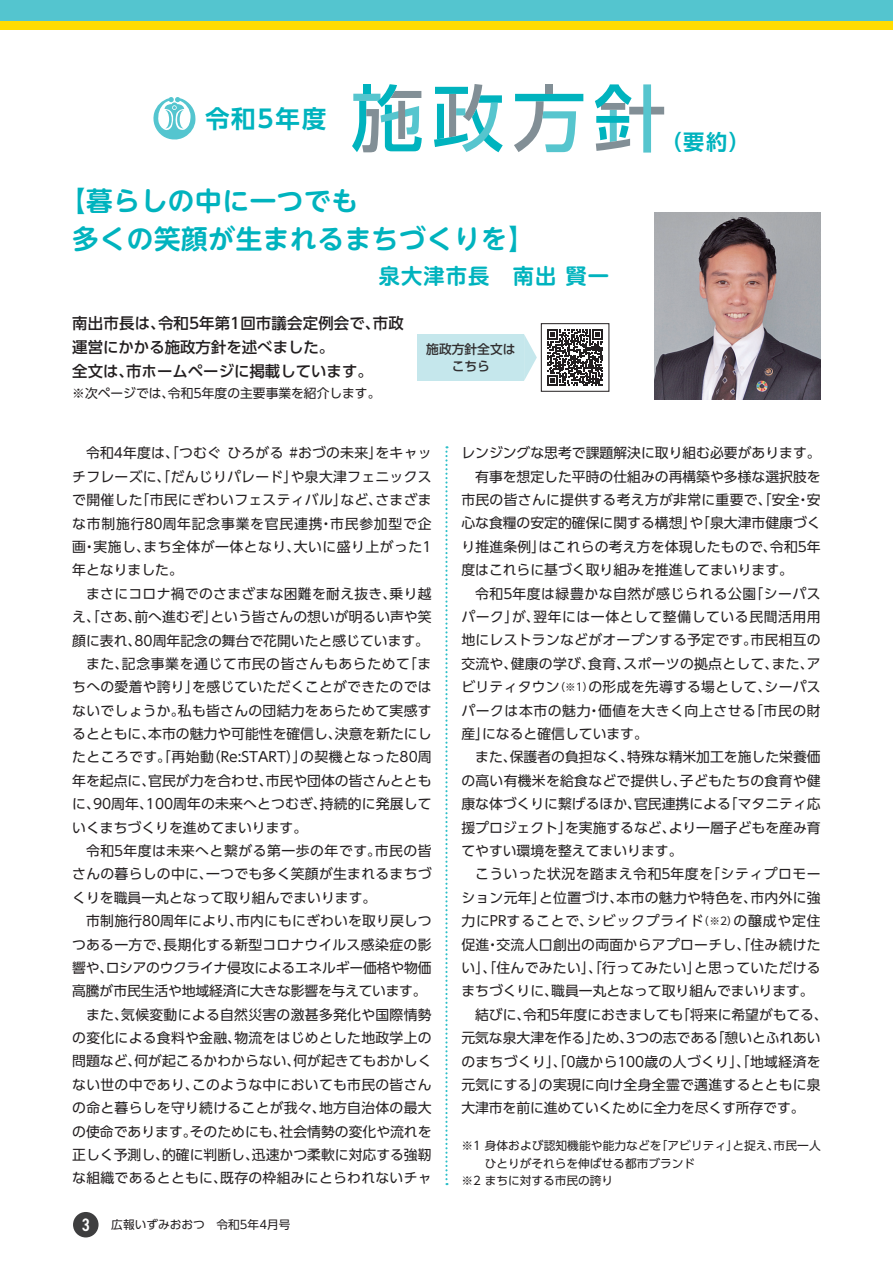
<style>
.page{position:relative;width:893px;height:1263px;background:#fff}
.page>*{position:absolute;margin:0;border:0;box-sizing:border-box;transform-origin:0 0}
.t1{font:700 26.55px/38.2px "UD Shin M Go Pr 6 N De";letter-spacing:.025em;color:#00b3be}
.t2{font:700 24.45px "UD Shin Go Pr 6 N De";letter-spacing:.075em;color:#00b3be}
.t3{font:700 21.3px "UD Shin M Go Pr 6 N De";letter-spacing:.05em;color:#00b3be}
.t4{font:700 21.3px "UD Shin Go Pr 6 N De";color:#00b3be}
.t5{font:500 15.45px/23.9px "UD Shin Go Pr 6 N";color:#231f20}
.t6{font:13.8px/23.4px "UD Shin Go Pr 6 N";letter-spacing:.02em;color:#231f20;text-align:justify}
.t7{font:13.8px "UD Shin Go Pr 6 N";color:#231f20}
.t8{font:13.8px "UD Shin Go Pr 6 N";letter-spacing:.04em;color:#231f20}
.t9{font:13.8px "UD Shin Go Pr 6 N";letter-spacing:-.005em;color:#231f20}
.t10{font:13.8px "UD Shin Go Pr 6 N";letter-spacing:.045em;color:#231f20}
.t11{font:13.8px "UD Shin Go Pr 6 N";letter-spacing:.065em;color:#231f20}
.t12{font:13.8px "UD Shin Go Pr 6 N";letter-spacing:-.02em;color:#231f20}
.t13{font:13.8px "UD Shin Go Pr 6 N";letter-spacing:-.015em;color:#231f20}
.t14{font:12.75px "UD Shin Go Pr 6 N";color:#231f20}
.t15{font:500 12.75px/17px "UD Shin Go Pr 6 N";color:#312f30;text-align:center}
.t16{font:11.7px "UD Shin Go Pr 6 N";color:#231f20}
.s1{font-family:"DIN2014";font-weight:600;font-stretch:condensed;font-size:18px;color:#fff}
.s2{font-size:10.65px}
</style>
<div class="page">
<div style="left:0;top:0;width:893px;height:30px;background:#54c5cf"></div>
<div style="left:0;top:21px;width:893px;height:9px;background:#ffdc01"></div>
<svg style="left:445px;top:446px;width:3px;height:739px"></svg>
<svg style="left:595px;top:84px;width:69px;height:69px"></svg>
<div style="left:545px;top:84px;width:8px;height:10px;background:#828f96"></div>
<svg style="left:514px;top:94px;width:69px;height:58px"></svg>
<svg style="left:434px;top:84px;width:69px;height:68px"></svg>
<svg style="left:352px;top:84px;width:70px;height:68px"></svg>
<svg style="left:153px;top:97px;width:42px;height:43px"></svg>
<svg style="left:547px;top:330px;width:56px;height:55px"></svg>
<div style="left:541px;top:323px;width:68px;height:68px;border:1px solid #231f20"></div>
<div style="left:418px;top:334px;width:106px;height:47px;background:#c5e7ec"></div>
<svg style="left:524px;top:334px;width:13px;height:47px"></svg>
<img style="left:655px;top:213px;width:166px;height:187px">
<div style="left:73px;top:1212px;width:26px;height:25px;background:#3e3e3f;border-radius:50%"></div>
<h2 class="t2" style="left:205px;top:98px;width:123px">令和5年度</h2>
<h1 class="t1" style="left:72px;top:180px;width:464px;text-indent:-13px">【暮らしの中に一つでも<br>多くの笑顔が生まれるまちづくりを】</h1>
<h3 class="t3" style="left:379px;top:258px;width:232px">泉大津市長　南出 賢一</h3>
<p class="t5" style="left:72px;top:311px;width:333px">南出市長は、令和5年第1回市議会定例会で、市政運営にかかる施政方針を述べました。<br>全文は、市ホームページに掲載しています。</p>
<p class="t14" style="left:72px;top:383px;width:310px">※次ページでは、令和5年度の主要事業を紹介します。</p>
<p class="t15" style="left:426px;top:340px;width:91px">施政方針全文はこちら</p>
<h3 class="t4" style="left:660px;top:125px;width:91px">（要約）</h3>
<p class="t6" style="left:72px;top:441px;width:361px;text-indent:14px">令和4年度は、「つむぐひろがる #おづの未来」をキャッチフレーズに、「だんじりパレード」や泉大津フェニックスで開催した「市民にぎわいフェスティバル」など、さまざまな市制施行80周年記念事業を官民連携・市民参加型で企画・実施し、まち全体が一体となり、大いに盛り上がった1年となりました。</p>
<p class="t6" style="left:86px;top:581px;width:347px">まさにコロナ禍でのさまざまな困難を耐え抜き、乗り越</p>
<p class="t7" style="left:72px;top:606px;width:361px">え、「さあ、前へ進むぞ」という皆さんの想いが明るい声や笑</p>
<p class="t7" style="left:72px;top:629px;width:358px">顔に表れ、80周年記念の舞台で花開いたと感じています。</p>
<p class="t10" style="left:86px;top:652px;width:347px">また、記念事業を通じて市民の皆さんもあらためて「ま</p>
<p class="t6" style="left:72px;top:675px;width:361px">ちへの愛着や誇り」を感じていただくことができたのでは</p>
<p class="t6" style="left:72px;top:698px;width:361px">ないでしょうか。私も皆さんの団結力をあらためて実感す</p>
<p class="t7" style="left:72px;top:723px;width:361px">るとともに、本市の魅力や可能性を確信し、決意を新たにし</p>
<p class="t6" style="left:72px;top:745px;width:361px">たところです。「再始動（Re:START）」の契機となった80周</p>
<p class="t7" style="left:72px;top:769px;width:361px">年を起点に、官民が力を合わせ、市民や団体の皆さんととも</p>
<p class="t6" style="left:72px;top:792px;width:361px">に、90周年、100周年の未来へとつむぎ、持続的に発展して</p>
<p class="t7" style="left:72px;top:816px;width:236px">いくまちづくりを進めてまいります。</p>
<p class="t8" style="left:86px;top:839px;width:347px">令和5年度は未来へと繋がる第一歩の年です。市民の皆</p>
<p class="t6" style="left:72px;top:862px;width:361px">さんの暮らしの中に、一つでも多く笑顔が生まれるまちづ</p>
<p class="t7" style="left:72px;top:886px;width:306px">くりを職員一丸となって取り組んでまいります。</p>
<p class="t6" style="left:86px;top:909px;width:347px">市制施行80周年により、市内にもにぎわいを取り戻しつ</p>
<p class="t6" style="left:72px;top:932px;width:361px">つある一方で、長期化する新型コロナウイルス感染症の影</p>
<p class="t12" style="left:72px;top:956px;width:361px">響や、ロシアのウクライナ侵攻によるエネルギー価格や物価</p>
<p class="t13" style="left:72px;top:980px;width:356px">高騰が市民生活や地域経済に大きな影響を与えています。</p>
<p class="t6" style="left:86px;top:1002px;width:347px">また、気候変動による自然災害の激甚多発化や国際情勢</p>
<p class="t6" style="left:72px;top:1026px;width:361px">の変化による食料や金融、物流をはじめとした地政学上の</p>
<p class="t7" style="left:72px;top:1050px;width:361px">問題など、何が起こるかわからない、何が起きてもおかしく</p>
<p class="t6" style="left:72px;top:1072px;width:361px">ない世の中であり、このような中においても市民の皆さん</p>
<p class="t6" style="left:72px;top:1096px;width:361px">の命と暮らしを守り続けることが我々、地方自治体の最大</p>
<p class="t7" style="left:72px;top:1120px;width:361px">の使命であります。そのためにも、社会情勢の変化や流れを</p>
<p class="t7" style="left:72px;top:1143px;width:361px">正しく予測し、的確に判断し、迅速かつ柔軟に対応する強靭</p>
<p class="t6" style="left:72px;top:1166px;width:361px">な組織であるとともに、既存の枠組みにとらわれないチャ</p>
<p class="t16" style="left:82px;top:1215px;width:210px"><span class="s1">3</span> 広報いずみおおつ　令和5年4月号</p>
<p class="t7" style="left:461px;top:442px;width:361px">レンジングな思考で課題解決に取り組む必要があります。</p>
<p class="t7" style="left:475px;top:465px;width:347px">有事を想定した平時の仕組みの再構築や多様な選択肢を</p>
<p class="t6" style="left:461px;top:488px;width:361px">市民の皆さんに提供する考え方が非常に重要で、「安全・安</p>
<p class="t7" style="left:461px;top:512px;width:361px">心な食糧の安定的確保に関する構想」や「泉大津市健康づく</p>
<p class="t6" style="left:461px;top:534px;width:361px">り推進条例」はこれらの考え方を体現したもので、令和5年</p>
<p class="t7" style="left:461px;top:559px;width:333px">度はこれらに基づく取り組みを推進してまいります。</p>
<p class="t8" style="left:475px;top:582px;width:347px">令和5年度は緑豊かな自然が感じられる公園「シーパス</p>
<p class="t8" style="left:461px;top:605px;width:361px">パーク」が、翌年には一体として整備している民間活用用</p>
<p class="t6" style="left:461px;top:628px;width:361px">地にレストランなどがオープンする予定です。市民相互の</p>
<p class="t6" style="left:461px;top:651px;width:361px">交流や、健康の学び、食育、スポーツの拠点として、また、ア</p>
<p class="t6" style="left:461px;top:675px;width:361px">ビリティタウン<span class="s2">（※1）</span>の形成を先導する場として、シーパス</p>
<p class="t10" style="left:461px;top:699px;width:361px">パークは本市の魅力・価値を大きく向上させる「市民の財</p>
<p class="t7" style="left:461px;top:723px;width:188px">産」になると確信しています。</p>
<p class="t7" style="left:475px;top:746px;width:347px">また、保護者の負担なく、特殊な精米加工を施した栄養価</p>
<p class="t6" style="left:461px;top:768px;width:361px">の高い有機米を給食などで提供し、子どもたちの食育や健</p>
<p class="t7" style="left:461px;top:793px;width:361px">康な体づくりに繋げるほか、官民連携による「マタニティ応</p>
<p class="t7" style="left:461px;top:816px;width:361px">援プロジェクト」を実施するなど、より一層子どもを産み育</p>
<p class="t7" style="left:461px;top:839px;width:223px">てやすい環境を整えてまいります。</p>
<p class="t8" style="left:475px;top:863px;width:347px">こういった状況を踏まえ令和5年度を「シティプロモー</p>
<p class="t6" style="left:461px;top:885px;width:361px">ション元年」と位置づけ、本市の魅力や特色を、市内外に強</p>
<p class="t11" style="left:461px;top:910px;width:361px">力にPRすることで、シビックプライド<span class="s2">（※2）</span>の醸成や定住</p>
<p class="t6" style="left:461px;top:932px;width:361px">促進・交流人口創出の両面からアプローチし、「住み続けた</p>
<p class="t6" style="left:461px;top:956px;width:361px">い」、「住んでみたい」、「行ってみたい」と思っていただける</p>
<p class="t7" style="left:461px;top:980px;width:354px">まちづくりに、職員一丸となって取り組んでまいります。</p>
<p class="t9" style="left:475px;top:1003px;width:354px">結びに、令和5年度におきましても「将来に希望がもてる、</p>
<p class="t9" style="left:461px;top:1027px;width:361px">元気な泉大津を作る」ため、3つの志である「憩いとふれあい</p>
<p class="t6" style="left:461px;top:1049px;width:361px">のまちづくり」、「0歳から100歳の人づくり」、「地域経済を</p>
<p class="t6" style="left:461px;top:1072px;width:361px">元気にする」の実現に向け全身全霊で邁進するとともに泉</p>
<p class="t9" style="left:461px;top:1097px;width:345px">大津市を前に進めていくために全力を尽くす所存です。</p>
<p class="t16" style="left:461px;top:1136px;width:361px">※1 身体および認知機能や能力などを「アビリティ」と捉え、市民一人</p>
<p class="t16" style="left:485px;top:1153px;width:212px">ひとりがそれらを伸ばせる都市ブランド</p>
<p class="t16" style="left:461px;top:1170px;width:153px">※2 まちに対する市民の誇り</p>
</div>
